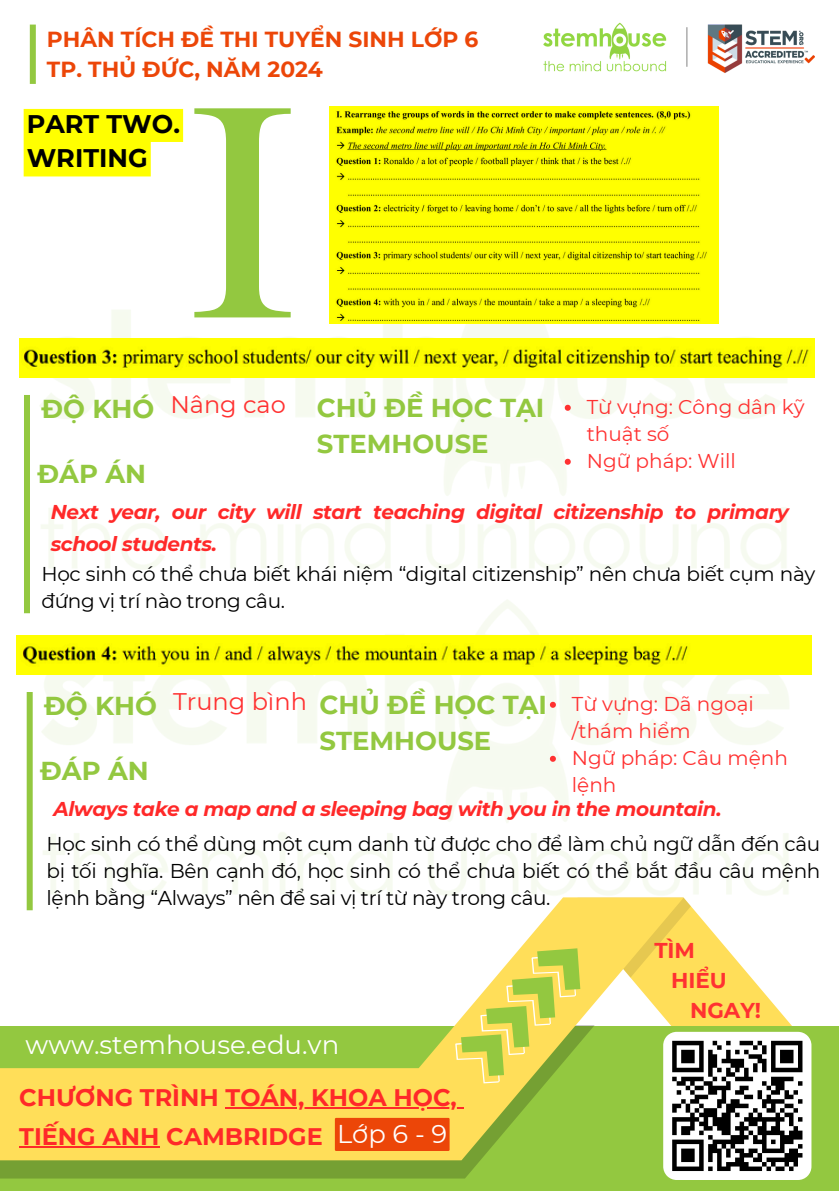
<style>
.page{position:relative;width:839px;height:1191px;background:#fff}
.page>*{position:absolute;margin:0;border:0;box-sizing:border-box;transform-origin:0 0}
.t1{font:304.4px "Times NRMT Pro";color:#93c840}
.t2{font:26px "Montserrat";color:#fff}
.t3{font:700 25.8px/36px "Montserrat";color:#93c840}
.t4{font:25.8px "Montserrat";color:#fff}
.t5{font:700 25.4px/34.4px "Montserrat";color:#000}
.t6{font:700 24px "Montserrat";color:#ff2929}
.t7{font:24px "Montserrat";color:#ff3131}
.t8{font:700 21.8px/30.4px "Montserrat";color:#ec4608}
.t9{font:700 21.4px "Montserrat";color:#ff3131}
.t10{font:20px/27px "Montserrat";letter-spacing:-.02em;color:#000}
.t11{font:italic 700 20px/31.6px "Montserrat";letter-spacing:-.02em;color:#ff2929}
.t12{font:20px/27px "Montserrat";color:#ff3131}
</style>
<div class="page">
<img style="left:543px;top:22px;width:271px;height:51px">
<div style="left:30px;top:25px;width:6px;height:59px;background:#93c840"></div>
<div style="left:0;top:1026px;width:838px;height:165px;background:#93c840"></div>
<svg style="left:0;top:1160px;width:335px;height:19px;background:#78a233"></svg>
<div style="left:0;top:1068px;width:335px;height:92px;background:#ffde59"></div>
<img style="left:19px;top:237px;width:796px;height:326px">
<img style="left:16px;top:563px;width:796px;height:348px">
<img style="left:329px;top:106px;width:389px;height:218px">
<hr style="left:225px;top:1107px;width:232px;height:2px;background:#ff2929">
<hr style="left:19px;top:1146px;width:140px;height:2px;background:#ff2929">
<svg style="left:335px;top:898px;width:476px;height:282px"></svg>
<svg style="left:24px;top:109px;width:159px;height:67px;background:#ffff1a"></svg>
<img style="left:19px;top:339px;width:795px;height:39px">
<div style="left:24px;top:395px;width:6px;height:218px;background:#93c840"></div>
<svg style="left:564px;top:405px;width:6px;height:6px"></svg>
<svg style="left:564px;top:459px;width:6px;height:6px"></svg>
<img style="left:16px;top:636px;width:795px;height:39px">
<div style="left:27px;top:692px;width:6px;height:218px;background:#93c840"></div>
<svg style="left:550px;top:702px;width:6px;height:6px"></svg>
<svg style="left:550px;top:756px;width:6px;height:6px"></svg>
<p class="t8" style="left:47px;top:24px;width:433px">PHÂN TÍCH ĐỀ THI TUYỂN SINH LỚP 6<br>TP. THỦ ĐỨC, NĂM 2024</p>
<p class="t5" style="left:27px;top:107px;width:155px">PART TWO.<br>WRITING</p>
<h3 class="t1" style="left:184px;top:99px;width:119px">I</h3>
<p class="t3" style="left:42px;top:391px;width:114px">ĐỘ KHÓ</p>
<p class="t7" style="left:170px;top:389px;width:117px">Nâng cao</p>
<p class="t3" style="left:317px;top:389px;width:229px">CHỦ ĐỀ HỌC TẠI<br>STEMHOUSE</p>
<h1 class="t12" style="left:586px;top:393px;width:219px">Từ vựng: Công dân kỹ thuật số</h1>
<h1 class="t12" style="left:586px;top:447px;width:151px">Ngữ pháp: Will</h1>
<h2 class="t11" style="left:51px;top:496px;width:739px">Next year, our city will start teaching digital citizenship to primary school students.</h2>
<h1 class="t3" style="left:38px;top:456px;width:110px">ĐÁP ÁN</h1>
<h4 class="t10" style="left:42px;top:560px;width:775px">Học sinh có thể chưa biết khái niệm “digital citizenship” nên chưa biết cụm này đứng vị trí nào trong câu.</h4>
<p class="t3" style="left:44px;top:688px;width:114px">ĐỘ KHÓ</p>
<p class="t7" style="left:173px;top:686px;width:135px">Trung bình</p>
<h4 class="t3" style="left:319px;top:686px;width:229px">CHỦ ĐỀ HỌC TẠI<br>STEMHOUSE</h4>
<p class="t12" style="left:572px;top:690px;width:183px">Từ vựng: Dã ngoại /thám hiểm</p>
<p class="t12" style="left:572px;top:744px;width:217px">Ngữ pháp: Câu mệnh lệnh</p>
<p class="t11" style="left:53px;top:793px;width:669px">Always take a map and a sleeping bag with you in the mountain.</p>
<h2 class="t3" style="left:40px;top:753px;width:110px">ĐÁP ÁN</h2>
<h1 class="t10" style="left:47px;top:830px;width:775px;text-align:justify">Học sinh có thể dùng một cụm danh từ được cho để làm chủ ngữ dẫn đến câu bị tối nghĩa. Bên cạnh đó, học sinh có thể chưa biết có thể bắt đầu câu mệnh lệnh bằng “Always” nên để sai vị trí từ này trong câu.</h1>
<h2 class="t9" style="left:654px;top:938px;width:42px">TÌM</h2>
<h1 class="t9" style="left:671px;top:967px;width:57px">HIỂU</h1>
<p class="t2" style="left:26px;top:1028px;width:315px">www.stemhouse.edu.vn</p>
<h1 class="t6" style="left:19px;top:1082px;width:439px">CHƯƠNG TRÌNH TOÁN, KHOA HỌC,</h1>
<p class="t6" style="left:19px;top:1121px;width:305px">TIẾNG ANH CAMBRIDGE</p>
<h1 class="t4" style="left:337px;top:1118px;width:112px">Lớp6-9</h1>
<h1 class="t9" style="left:690px;top:997px;width:72px">NGAY!</h1>
</div>
